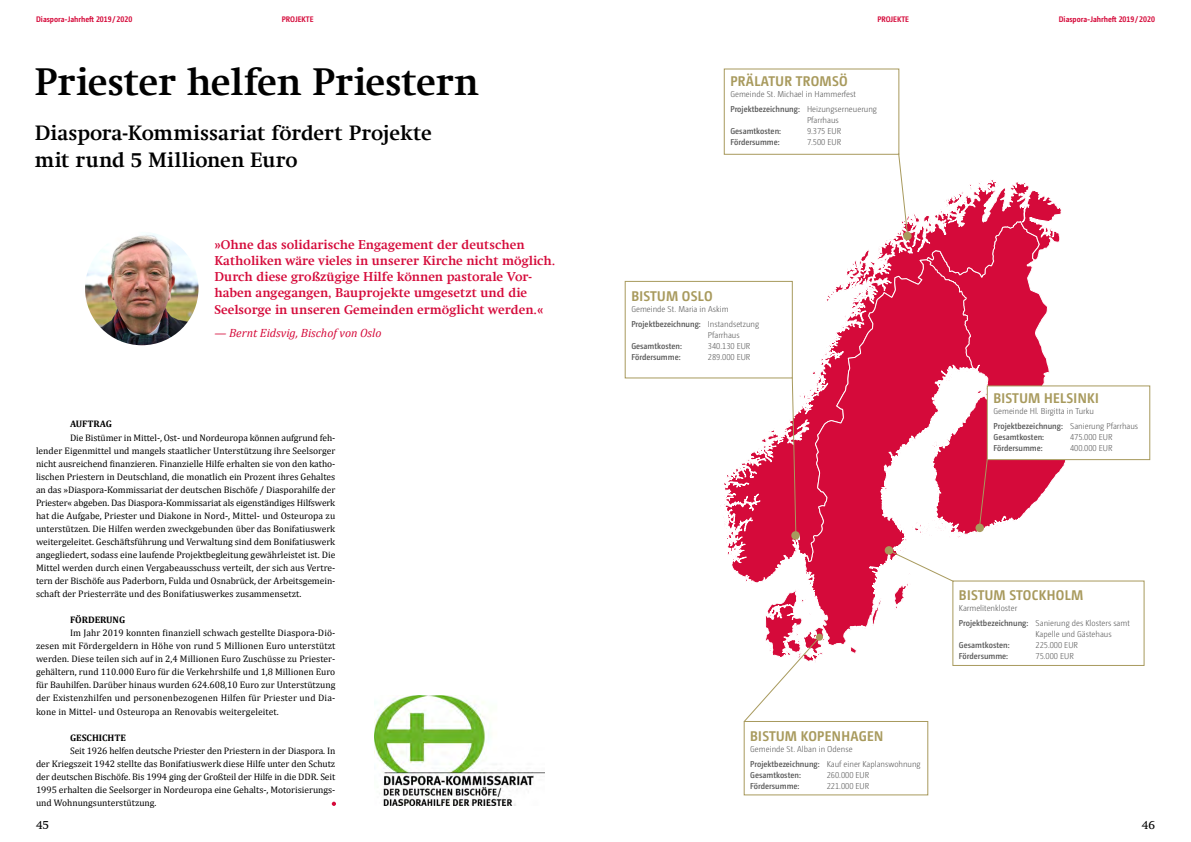
<style>
.page{position:relative;width:1191px;height:842px;background:#fff}
.page>*{position:absolute;margin:0;border:0;box-sizing:border-box;transform-origin:0 0}
.t1{font:700 38.8px "Swift Com";letter-spacing:-.005em;color:#000}
.t2{font:700 21px/26.1px "Swift Com";color:#000}
.t3{font:700 14px "Camingo Dos Pro S Cd";letter-spacing:.025em;color:#a89a5d}
.t4{font:700 13px/16px "Swift Com";color:#d50a3a}
.t5{font:italic 12px "Cambria";color:#d50a3a}
.t6{font:12px "Swift";color:#000}
.t7{font:9.5px/13px "Cambria";color:#000;text-align:justify}
.t8{font:700 9.5px "Cambria";color:#000}
.t9{font:300 8.5px/15px "Camingo Dos Pro S Cd";color:#565656}
.t10{font:600 8.5px "Camingo Dos Pro S Cd";color:#565656}
.t11{font:700 8px "Camingo Dos Pro S Cd";color:#d50a3a}
.s1{font-weight:600}
</style>
<div class="page">
<svg style="left:720px;top:180px;width:348px;height:404px"></svg>
<svg style="left:803px;top:259px;width:170px;height:370px"></svg>
<div style="left:903px;top:232px;width:8px;height:8px;background:#a89a5d;border-radius:50%"></div>
<svg style="left:884px;top:546px;width:9px;height:9px"></svg>
<div style="left:975px;top:524px;width:9px;height:8px;background:#a89a5d;border-radius:50%"></div>
<svg style="left:332px;top:802px;width:4px;height:4px"></svg>
<div style="left:952px;top:581px;width:192px;height:85px;border:1px solid #a89a5d"></div>
<div style="left:744px;top:721px;width:184px;height:74px;border:1px solid #a89a5d"></div>
<svg style="left:743px;top:589px;width:113px;height:133px"></svg>
<div style="left:723px;top:68px;width:176px;height:87px;border:1px solid #a89a5d"></div>
<div style="left:987px;top:386px;width:162px;height:74px;background:#fff"></div>
<div style="left:986px;top:385px;width:164px;height:75px;border:1px solid #a89a5d"></div>
<svg style="left:897px;top:152px;width:11px;height:85px"></svg>
<svg style="left:887px;top:549px;width:67px;height:33px"></svg>
<svg style="left:978px;top:458px;width:10px;height:71px"></svg>
<img style="left:374px;top:695px;width:170px;height:111px">
<img style="left:85px;top:232px;width:113px;height:113px;border-radius:57px">
<svg style="left:791px;top:377px;width:9px;height:163px"></svg>
<div style="left:624px;top:281px;width:169px;height:97px;border:1px solid #a89a5d"></div>
<p class="t11" style="left:36px;top:14px;width:98px">Diaspora-Jahrheft 2019/ 2020</p>
<p class="t11" style="left:282px;top:14px;width:33px">PROJEKTE</p>
<p class="t11" style="left:877px;top:14px;width:33px">PROJEKTE</p>
<p class="t11" style="left:1058px;top:14px;width:98px">Diaspora-Jahrheft 2019/ 2020</p>
<h1 class="t1" style="left:35px;top:59px;width:445px">Priester helfen Priestern</h1>
<h2 class="t2" style="left:35px;top:120px;width:398px">Diaspora-Kommissariat fördert Projekte mit rund 5 Millionen Euro</h2>
<p class="t4" style="left:214px;top:237px;width:342px">»Ohne das solidarische Engagement der deutschen Katholiken wäre vieles in unserer Kirche nicht möglich.<br>Durch diese großzügige Hilfe können pastorale Vor&shy;haben angegangen, Bauprojekte umgesetzt und die Seelsorge in unseren Gemeinden ermöglicht werden.«</p>
<p class="t5" style="left:214px;top:326px;width:168px">— Bernt Eidsvig, Bischof von Oslo</p>
<p class="t8" style="left:70px;top:417px;width:43px">AUFTRAG</p>
<p class="t7" style="left:36px;top:431px;width:301px;text-indent:34px">Die Bistümer in Mittel-, Ost- und Nordeuropa können aufgrund feh&shy;lender Eigenmittel und mangels staatlicher Unterstützung ihre Seelsorger nicht ausreichend finanzieren. Finanzielle Hilfe erhalten sie von den katho&shy;lischen Priestern in Deutschland, die monatlich ein Prozent ihres Gehaltes an das »Diaspora-Kommissariat der deutschen Bischöfe / Diasporahilfe der Priester« abgeben. Das Diaspora-Kommissariat als eigenständiges Hilfswerk hat die Aufgabe, Priester und Diakone in Nord-, Mittel- und Osteuropa zu unterstützen. Die Hilfen werden zweckgebunden über das Bonifatiuswerk weitergeleitet. Geschäftsführung und Verwaltung sind dem Bonifatiuswerk angegliedert, sodass eine laufende Projektbegleitung gewährleistet ist. Die Mittel werden durch einen Vergabeausschuss verteilt, der sich aus Vertre&shy;tern der Bischöfe aus Paderborn, Fulda und Osnabrück, der Arbeitsgemein&shy;schaft der Priesterräte und des Bonifatiuswerkes zusammensetzt.</p>
<p class="t8" style="left:70px;top:613px;width:57px">FÖRDERUNG</p>
<p class="t7" style="left:36px;top:626px;width:301px;text-indent:34px">Im Jahr 2019 konnten finanziell schwach gestellte Diaspora-Diö&shy;zesen mit Fördergeldern in Höhe von rund 5 Millionen Euro unterstützt werden. Diese teilen sich auf in 2,4 Millionen Euro Zuschüsse zu Priester&shy;gehältern, rund 110.000 Euro für die Verkehrshilfe und 1,8 Millionen Euro für Bauhilfen. Darüber hinaus wurden 624.608,10 Euro zur Unterstützung der Existenzhilfen und personenbezogenen Hilfen für Priester und Dia&shy;kone in Mittel- und Osteuropa an Renovabis weitergeleitet.</p>
<p class="t8" style="left:70px;top:731px;width:57px">GESCHICHTE</p>
<p class="t7" style="left:36px;top:744px;width:301px;text-indent:34px">Seit 1926 helfen deutsche Priester den Priestern in der Diaspora. In der Kriegszeit 1942 stellte das Bonifatiuswerk diese Hilfe unter den Schutz der deutschen Bischöfe. Bis 1994 ging der Großteil der Hilfe in die DDR. Seit 1995 erhalten die Seelsorger in Nordeuropa eine Gehalts-, Motorisierungs&shy;und Wohnungsunterstützung.</p>
<h3 class="t3" style="left:730px;top:72px;width:119px">PRÄLATUR TROMSÖ</h3>
<p class="t9" style="left:730px;top:86px;width:148px">Gemeinde St. Michael in Hammerfest<br><span class="s1">Projektbezeichnung:</span> Heizungserneuerung</p>
<p class="t9" style="left:807px;top:112px;width:33px">Pfarrhaus</p>
<p class="t10" style="left:730px;top:126px;width:52px">Gesamtkosten:</p>
<p class="t9" style="left:807px;top:123px;width:36px">9.375 EUR</p>
<p class="t10" style="left:730px;top:137px;width:51px">Fördersumme:</p>
<p class="t9" style="left:807px;top:134px;width:36px">7.500 EUR</p>
<h3 class="t3" style="left:631px;top:288px;width:83px">BISTUM OSLO</h3>
<p class="t9" style="left:631px;top:301px;width:129px">Gemeinde St. Maria in Askim<br><span class="s1">Projektbezeichnung:</span> Instandsetzung</p>
<p class="t9" style="left:708px;top:327px;width:33px">Pfarrhaus</p>
<p class="t10" style="left:631px;top:341px;width:52px">Gesamtkosten:</p>
<p class="t9" style="left:708px;top:338px;width:44px">340.130 EUR</p>
<p class="t10" style="left:631px;top:352px;width:51px">Fördersumme:</p>
<p class="t9" style="left:708px;top:349px;width:44px">289.000 EUR</p>
<h3 class="t3" style="left:993px;top:389px;width:107px">BISTUM HELSINKI</h3>
<p class="t9" style="left:993px;top:403px;width:146px">Gemeinde Hl. Birgitta in Turku<br><span class="s1">Projektbezeichnung:</span> Sanierung Pfarrhaus</p>
<p class="t10" style="left:993px;top:432px;width:52px">Gesamtkosten:</p>
<p class="t9" style="left:1070px;top:429px;width:44px">475.000 EUR</p>
<p class="t10" style="left:993px;top:443px;width:51px">Fördersumme:</p>
<p class="t9" style="left:1070px;top:440px;width:44px">400.000 EUR</p>
<h3 class="t3" style="left:750px;top:727px;width:135px">BISTUM KOPENHAGEN</h3>
<p class="t9" style="left:750px;top:741px;width:172px">Gemeinde St. Alban in Odense<br><span class="s1">Projektbezeichnung:</span> Kauf einer Kaplanswohnung</p>
<p class="t10" style="left:750px;top:770px;width:52px">Gesamtkosten:</p>
<p class="t9" style="left:826px;top:767px;width:44px">260.000 EUR</p>
<p class="t10" style="left:750px;top:781px;width:51px">Fördersumme:</p>
<p class="t9" style="left:826px;top:778px;width:44px">221.000 EUR</p>
<h3 class="t3" style="left:959px;top:587px;width:126px">BISTUM STOCKHOLM</h3>
<p class="t9" style="left:959px;top:601px;width:172px">Karmelitenkloster<br><span class="s1">Projektbezeichnung:</span> Sanierung des Klosters samt</p>
<p class="t9" style="left:1035px;top:627px;width:78px">Kapelle und Gästehaus</p>
<p class="t10" style="left:959px;top:640px;width:52px">Gesamtkosten:</p>
<p class="t9" style="left:1035px;top:638px;width:44px">225.000 EUR</p>
<p class="t10" style="left:959px;top:651px;width:51px">Fördersumme:</p>
<p class="t9" style="left:1035px;top:649px;width:40px">75.000 EUR</p>
<p class="t6" style="left:36px;top:817px;width:15px">45</p>
<p class="t6" style="left:1141px;top:817px;width:15px">46</p>
</div>
